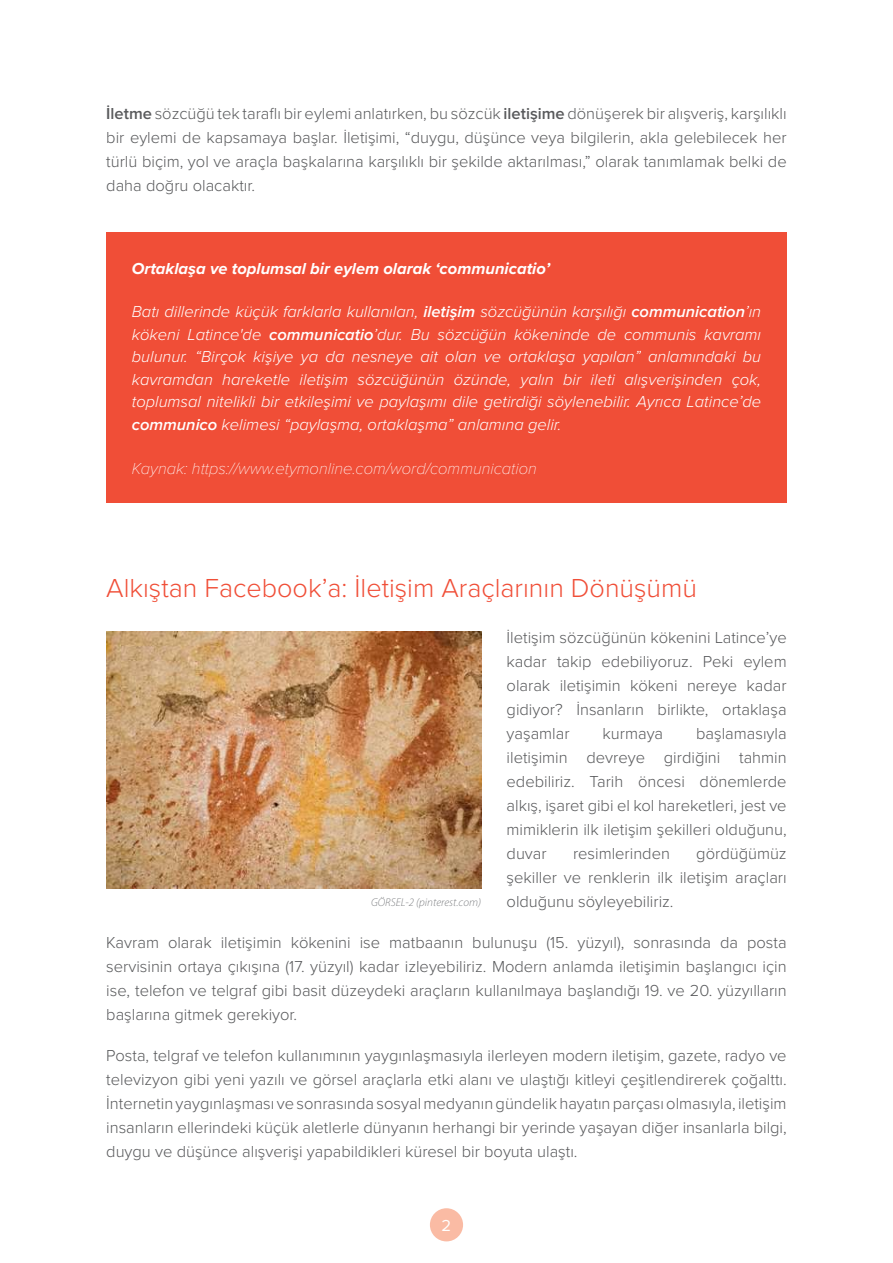
<style>
.page{position:relative;width:893px;height:1263px;background:#fff}
.page>*{position:absolute;margin:0;border:0;box-sizing:border-box;transform-origin:0 0}
.t1{font:300 27px "Proxima Nova";color:#f04e37}
.t2{font:300 16.5px/24px "Proxima Nova";color:#58595b;text-align:justify}
.t3{font:italic 300 16.5px/22.5px "Proxima Nova";color:#fff;text-align:justify}
.t4{font:italic 100 16.5px "Proxima Nova";color:#fff}
.t5{font:italic 700 16.5px "Proxima Nova";color:#fff}
.t6{font:16.5px "Proxima Nova";color:#fff}
.t7{font:italic 300 11.4px "Myriad Pro";color:#808285}
.s1{font-weight:600}
</style>
<div class="page">
<div style="left:106px;top:232px;width:681px;height:270px;background:#f04e37"></div>
<img style="left:106px;top:631px;width:375px;height:257px">
<div style="left:430px;top:1208px;width:33px;height:33px;background:#fabba4;border-radius:50%"></div>
<p class="t2" style="left:106px;top:101px;width:682px"><span class="s1">İletme</span> sözcüğü tek taraflı bir eylemi anlatırken, bu sözcük <span class="s1">iletişime</span> dönüşerek bir alışveriş, karşılıklı bir eylemi de kapsamaya başlar. İletişimi, “duygu, düşünce veya bilgilerin, akla gelebilecek her türlü biçim, yol ve araçla başkalarına karşılıklı bir şekilde aktarılması,” olarak tanımlamak belki de daha doğru olacaktır.</p>
<p class="t5" style="left:132px;top:256px;width:420px">Ortaklaşa ve toplumsal bir eylem olarak ‘communicatio’</p>
<p class="t3" style="left:132px;top:301px;width:631px">Batı dillerinde küçük farklarla kullanılan, <span class="s1">iletişim</span> sözcüğünün karşılığı <span class="s1">communication</span>’ın kökeni Latince'de <span class="s1">communicatio</span>’dur. Bu sözcüğün kökeninde de communis kavramı bulunur. “Birçok kişiye ya da nesneye ait olan ve ortaklaşa yapılan” anlamındaki bu kavramdan hareketle iletişim sözcüğünün özünde, yalın bir ileti alışverişinden çok, toplumsal nitelikli bir etkileşimi ve paylaşımı dile getirdiği söylenebilir. Ayrıca Latince’de <span class="s1">communico</span> kelimesi “paylaşma, ortaklaşma” anlamına gelir.</p>
<p class="t4" style="left:132px;top:459px;width:407px">Kaynak: https://www.etymonline.com/word/communication</p>
<h1 class="t1" style="left:106px;top:568px;width:592px">Alkıştan Facebook’a: İletişim Araçlarının Dönüşümü</h1>
<p class="t2" style="left:507px;top:624px;width:282px">İletişim sözcüğünün kökenini Latince’ye kadar takip edebiliyoruz. Peki eylem olarak iletişimin kökeni nereye kadar gidiyor? İnsanların birlikte, ortaklaşa yaşamlar</p>
<p class="t2" style="left:507px;top:720px;width:282px;text-indent:190px">başlamasıyla iletişimin devreye girdiğini tahmin edebiliriz. Tarih öncesi dönemlerde alkış, işaret gibi el kol hareketleri, jest ve mimiklerin ilk iletişim şekilleri olduğunu, duvar</p>
<p class="t2" style="left:603px;top:720px;width:62px">kurmaya</p>
<p class="t2" style="left:507px;top:840px;width:282px;text-indent:190px">gördüğümüz şekiller ve renklerin ilk iletişim araçları olduğunu söyleyebiliriz.</p>
<p class="t2" style="left:106px;top:929px;width:682px">Kavram olarak iletişimin kökenini ise matbaanın bulunuşu (15. yüzyıl), sonrasında da posta servisinin ortaya çıkışına (17. yüzyıl) kadar izleyebiliriz. Modern anlamda iletişimin başlangıcı için ise, telefon ve telgraf gibi basit düzeydeki araçların kullanılmaya başlandığı 19. ve 20. yüzyılların başlarına gitmek gerekiyor.</p>
<p class="t2" style="left:106px;top:1042px;width:682px">Posta, telgraf ve telefon kullanımının yaygınlaşmasıyla ilerleyen modern iletişim, gazete, radyo ve televizyon gibi yeni yazılı ve görsel araçlarla etki alanı ve ulaştığı kitleyi çeşitlendirerek çoğalttı.<br>İnternetin yaygınlaşması ve sonrasında sosyal medyanın gündelik hayatın parçası olmasıyla, iletişim insanların ellerindeki küçük aletlerle dünyanın herhangi bir yerinde yaşayan diğer insanlarla bilgi, duygu ve düşünce alışverişi yapabildikleri küresel bir boyuta ulaştı.</p>
<p class="t2" style="left:573px;top:840px;width:98px">resimlerinden</p>
<p class="t7" style="left:371px;top:895px;width:111px">GÖRSEL-2 (pinterest.com)</p>
<p class="t6" style="left:442px;top:1213px;width:11px">2</p>
</div>
